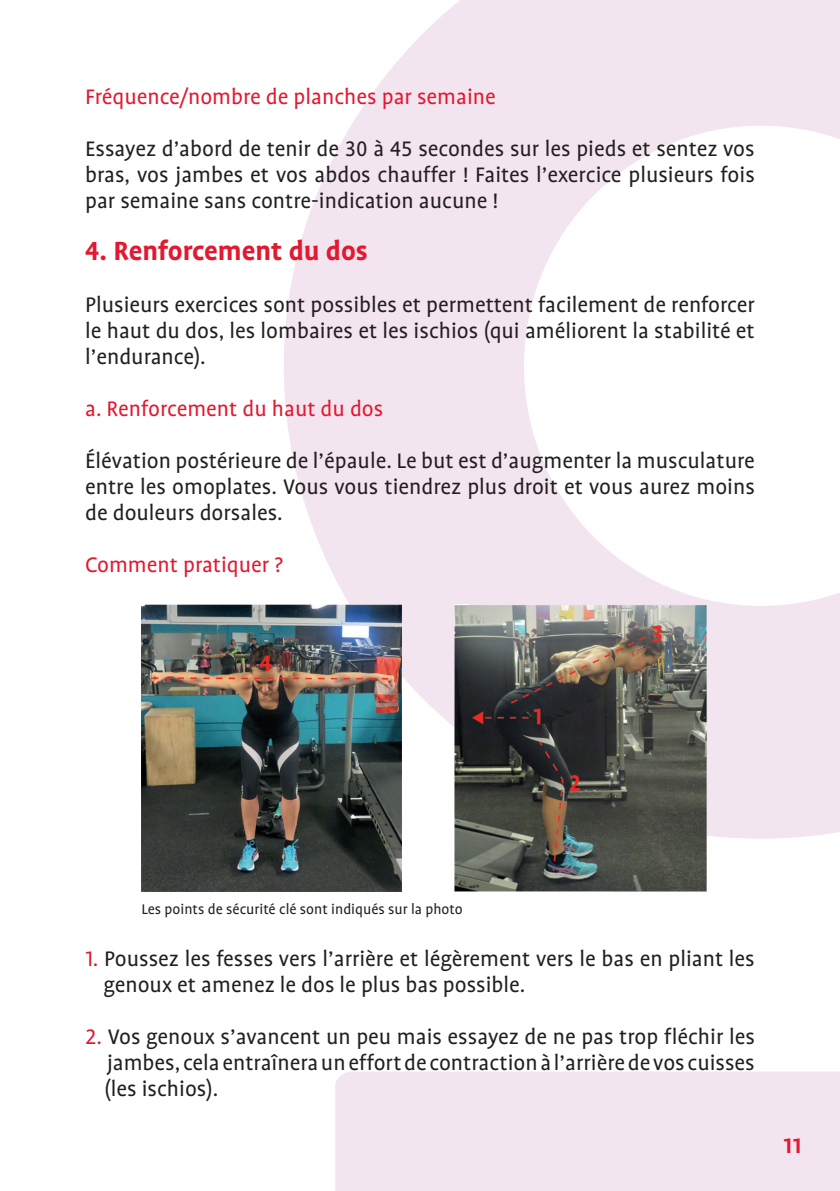
<style>
.page{position:relative;width:840px;height:1191px;background:#fff}
.page>*{position:absolute;margin:0;border:0;box-sizing:border-box;transform-origin:0 0}
.t1{font:700 30px "Profile OT";color:#e21931}
.t2{font:24px/26px "Profile OT";color:#231f20;text-align:justify}
.t3{font:24px "Profile OT";color:#e21931}
.t4{font:700 24px "Profile OT";color:#e21931}
.t5{font:16px "Profile OT";color:#231f20}
.s1{color:#e21931}
</style>
<div class="page">
<svg style="left:284px;top:0;width:555px;height:838px;fill:#f3e5f0"></svg>
<div style="left:335px;top:1071px;width:504px;height:120px;background:#f3e5f0"></div>
<img style="left:142px;top:604px;width:259px;height:287px">
<img style="left:454px;top:604px;width:251px;height:287px">
<p class="t3" style="left:85px;top:83px;width:412px">Fréquence/nombre de planches par semaine</p>
<p class="t2" style="left:85px;top:136px;width:670px">Essayez d’abord de tenir de 30 à 45 secondes sur les pieds et sentez vos bras, vos jambes et vos abdos chauffer ! Faites l’exercice plusieurs fois par semaine sans contre-indication aucune !</p>
<p class="t1" style="left:85px;top:234px;width:284px">4. Renforcement du dos</p>
<p class="t2" style="left:85px;top:292px;width:670px">Plusieurs exercices sont possibles et permettent facilement de renforcer le haut du dos, les lombaires et les ischios (qui améliorent la stabilité et l’endurance).</p>
<p class="t3" style="left:85px;top:395px;width:299px">a. Renforcement du haut du dos</p>
<p class="t2" style="left:85px;top:448px;width:671px">Élévation postérieure de l’épaule. Le but est d’augmenter la musculature entre les omoplates. Vous vous tiendrez plus droit et vous aurez moins de douleurs dorsales.</p>
<p class="t3" style="left:85px;top:551px;width:199px">Comment pratiquer ?</p>
<p class="t5" style="left:141px;top:900px;width:322px">Les points de sécurité clé sont indiqués sur la photo</p>
<p class="t2" style="left:103px;top:946px;width:652px;text-indent:-18px"><span class="s1">1.</span> Poussez les fesses vers l’arrière et légèrement vers le bas en pliant les genoux et amenez le dos le plus bas possible.</p>
<p class="t2" style="left:104px;top:1024px;width:651px;text-indent:-19px"><span class="s1">2.</span> Vos genoux s’avancent un peu mais essayez de ne pas trop fléchir les jambes, cela entraînera un effort de contraction à l’arrière de vos cuisses (les ischios).</p>
<p class="t4" style="left:782px;top:1132px;width:20px">11</p>
</div>
